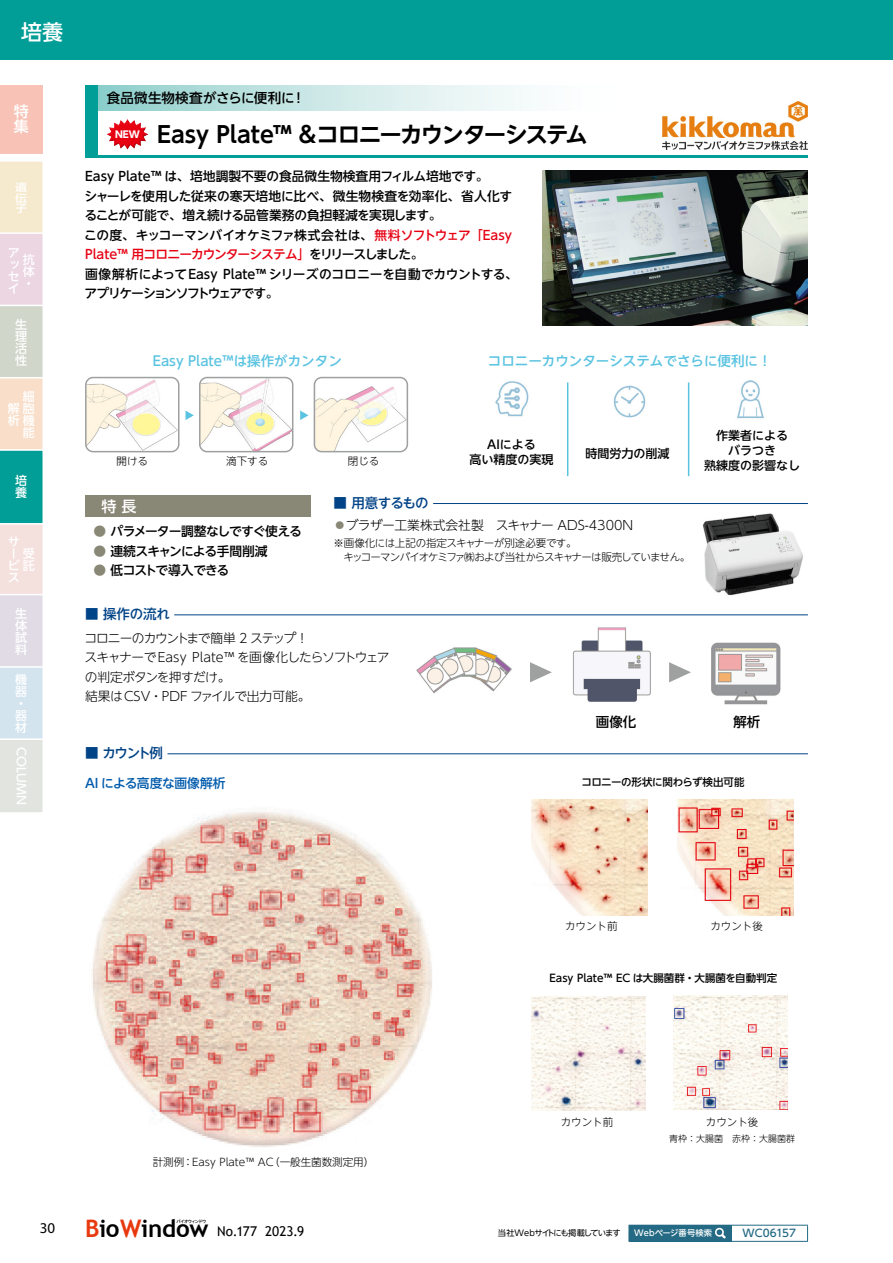
<style>
.page{position:relative;width:893px;height:1263px;background:#fff}
.page>*{position:absolute;margin:0;border:0;box-sizing:border-box;transform-origin:0 0}
.t1{font:700 22.5px "UD Shin Go NT Pr 6 N De";letter-spacing:-.06em;color:#000}
.t2{font:500 21px "UD Shin Go NT Pr 6 N";color:#fff}
.t3{font:500 15px/15px "UD Shin Go NT Pr 6 N";color:#fff}
.t4{font:15px "Myriad Variable Concept";color:#000}
.t5{font:13.5px "UD Shin Go NT Pr 6 N Medium 90 pv RKSJ H";color:#5ac3e1}
.t6{font:13.5px "Trebuchet MS";letter-spacing:.005em;color:#000}
.t7{font:500 13.5px "UD Shin Go NT Pr 6 N";letter-spacing:-.055em;color:#004386}
.t8{font:500 13.5px "UD Shin Go NT Pr 6 N";letter-spacing:.005em;color:#000}
.t9{font:13.5px "UD Shin Go NT Pr 6 N Medium 90 pv RKSJ H";color:#000}
.t10{font:500 12.75px/19.5px "UD Shin Go NT Pr 6 N";letter-spacing:-.035em;color:#000}
.t11{font:300 12.75px/19.5px "UD Shin Go NT Pr 6 N";letter-spacing:-.035em;color:#000}
.t12{font:300 12.75px "UD Shin Go NT Pr 6 N";color:#000}
.t13{font:500 12.75px "UD Shin Go NT Pr 6 N";letter-spacing:-.075em;color:#000}
.t14{font:500 12.75px "UD Shin Go NT Pr 6 N";letter-spacing:-.06em;color:#000}
.t15{font:500 12.75px "UD Shin Go NT Pr 6 N";letter-spacing:-.015em;color:#005bac}
.t16{font:500 12.75px "UD Shin Go NT Pr 6 N";letter-spacing:-.07em;color:#000}
.t17{font:500 12px/12px "UD Shin Go NT Pr 6 N";color:#fff;text-align:justify}
.t18{font:12px/15px "UD Shin Go NT Pr 6 N Medium 90 pv RKSJ H";color:#000;text-align:center}
.t19{font:300 10.5px/13.5px "UD Shin Go NT Pr 6 N";letter-spacing:-.065em;color:#000}
.t20{font:10.5px "UD Shin Go NT Pr 6 N Light 90 pv RKSJ H";color:#000}
.t21{font:500 10.5px "UD Shin Go NT Pr 6 N";color:#000}
.t22{font:300 10.5px "UD Shin Go NT Pr 6 N";color:#000}
.t23{font:500 10.5px "UD Shin Go NT Pr 6 N";letter-spacing:-.035em;color:#000}
.t24{font:500 10.5px "UD Shin Go NT Pr 6 N";letter-spacing:-.01em;color:#246a84}
.t25{font:500 10.2px/10.2px "UD Shin Go NT Pr 6 N";color:#fff;text-align:justify;scale:1.18 1}
.t26{font:700 9.45px "UD Shin Go Pro";color:#fff}
.t27{font:9px "UD Shin Go NT Pr 6 N Light 90 pv RKSJ H";color:#000}
.t28{font:8.25px "UD Shin Go NT Pr 6 N";letter-spacing:-.1em;color:#000}
.t29{font:500 8.25px "UD Shin Go NT Pr 6 N";letter-spacing:.015em;color:#fff}
.t30{font:500 4.2px "UD Shin Go NT Pr 6 N";letter-spacing:-.14em;color:#000}
.s1{color:#e60012}
.s2{color:#898775}
.s3{font-weight:700;font-size:24.15px;color:#e8380d}
.s4{font-weight:700;font-size:24.15px}
</style>
<div class="page">
<div style="left:0;top:85px;width:43px;height:68px;background:#f8c3b6"></div>
<svg style="left:0;top:161px;width:43px;height:651px;background:#cdd8d3"></svg>
<div style="left:0;top:0;width:893px;height:60px;background:#009e96"></div>
<svg style="left:98px;top:85px;width:710px;height:26px"></svg>
<div style="left:85px;top:85px;width:13px;height:72px;background:#009e96"></div>
<hr style="left:85px;top:155px;width:723px;height:2px;background:#009e96">
<div style="left:85px;top:496px;width:225px;height:21px;background:#898775"></div>
<img style="left:662px;top:102px;width:145px;height:36px">
<img style="left:662px;top:141px;width:145px;height:9px">
<img style="left:543px;top:170px;width:265px;height:155px">
<svg style="left:314px;top:378px;width:93px;height:74px"></svg>
<div style="left:314px;top:377px;width:94px;height:75px;border:2px solid #9fa0a0;border-radius:7px"></div>
<svg style="left:200px;top:378px;width:93px;height:74px"></svg>
<div style="left:199px;top:377px;width:94px;height:75px;border:2px solid #9fa0a0;border-radius:7px"></div>
<svg style="left:86px;top:380px;width:91px;height:72px"></svg>
<div style="left:85px;top:377px;width:95px;height:75px;border:2px solid #9fa0a0;border-radius:7px"></div>
<svg style="left:186px;top:411px;width:8px;height:9px"></svg>
<svg style="left:300px;top:410px;width:8px;height:10px"></svg>
<img style="left:737px;top:380px;width:27px;height:39px">
<img style="left:613px;top:385px;width:33px;height:33px">
<img style="left:495px;top:381px;width:34px;height:36px">
<hr style="left:567px;top:382px;width:1px;height:94px;background:#5ac3e1">
<hr style="left:688px;top:382px;width:1px;height:94px;background:#5ac3e1">
<img style="left:711px;top:642px;width:70px;height:63px">
<img style="left:573px;top:627px;width:78px;height:75px">
<img style="left:416px;top:647px;width:96px;height:46px">
<svg style="left:530px;top:662px;width:22px;height:20px"></svg>
<svg style="left:669px;top:662px;width:22px;height:20px"></svg>
<img style="left:92px;top:811px;width:340px;height:336px">
<img style="left:677px;top:799px;width:116px;height:116px">
<img style="left:531px;top:799px;width:116px;height:116px">
<img style="left:674px;top:995px;width:114px;height:114px">
<img style="left:531px;top:997px;width:115px;height:114px">
<hr style="left:433px;top:503px;width:375px;height:1px;background:#004386">
<hr style="left:174px;top:614px;width:634px;height:1px;background:#004386">
<hr style="left:168px;top:753px;width:640px;height:1px;background:#004386">
<div style="left:629px;top:1225px;width:102px;height:16px;background:#246a84"></div>
<hr style="left:629px;top:1241px;width:102px;height:1px;background:#246a84">
<hr style="left:731px;top:1225px;width:77px;height:1px;background:#246a84">
<svg style="left:807px;top:1225px;width:1px;height:16px"></svg>
<hr style="left:731px;top:1241px;width:77px;height:1px;background:#246a84">
<svg style="left:715px;top:1226px;width:17px;height:15px"></svg>
<div style="left:104px;top:119px;width:45px;height:33px;background:#000;opacity:.28"></div>
<img style="left:702px;top:513px;width:101px;height:83px">
<h2 class="t2" style="left:21px;top:15px;width:43px">培養</h2>
<p class="t3" style="left:14px;top:104px;width:16px">特集</p>
<p class="t25" style="left:15px;top:182px;width:12px">遺伝子</p>
<p class="t17" style="left:8px;top:246px;width:13px">アッセイ</p>
<p class="t17" style="left:15px;top:318px;width:13px">生理活性</p>
<p class="t17" style="left:8px;top:390px;width:28px;text-align:right">細<br>解胞析機能</p>
<p class="t17" style="left:15px;top:475px;width:13px">培養</p>
<p class="t17" style="left:23px;top:253px;width:13px">抗体・</p>
<p class="t17" style="left:8px;top:535px;width:13px">サー</p>
<p class="t17" style="left:8px;top:571px;width:13px">ス</p>
<p class="t17" style="left:15px;top:607px;width:13px">生体試料</p>
<p class="t17" style="left:15px;top:673px;width:13px;text-align:left">機器・器材</p>
<p class="t17" style="left:28px;top:747px;width:59px;rotate:90deg">COLUMN</p>
<p class="t17" style="left:8px;top:547px;width:28px;text-align:right">受ビ託</p>
<p class="t8" style="left:107px;top:87px;width:200px">食品微生物検査がさらに便利に！</p>
<h1 class="t1" style="left:157px;top:116px;width:432px">Easy Plate™ ＆コロニーカウンターシステム</h1>
<p class="t26" style="left:115px;top:127px;width:26px">NEW</p>
<p class="t10" style="left:84px;top:166px;width:435px">Easy Plate™ は、培地調製不要の食品微生物検査用フィルム培地です。<br>シャーレを使用した従来の寒天培地に比べ、微生物検査を効率化、省人化することが可能で、増え続ける品管業務の負担軽減を実現します。<br>この度、キッコーマンバイオケミファ株式会社は、<span class="s1">無料ソフトウェア「Easy Plate™ 用コロニーカウンターシステム」</span>をリリースしました。<br>画像解析によってEasy Plate™ シリーズのコロニーを自動でカウントする、アプリケーションソフトウェアです。</p>
<p class="t5" style="left:153px;top:350px;width:191px">Easy Plate™は操作がカンタン</p>
<p class="t20" style="left:117px;top:453px;width:33px">開ける</p>
<p class="t20" style="left:226px;top:453px;width:43px">滴下する</p>
<p class="t20" style="left:348px;top:453px;width:33px">閉じる</p>
<p class="t5" style="left:488px;top:350px;width:285px">コロニーカウンターシステムでさらに便利に！</p>
<p class="t18" style="left:470px;top:436px;width:85px">AIによる<br>高い精度の実現</p>
<p class="t18" style="left:586px;top:445px;width:85px">時間労力の削減</p>
<p class="t18" style="left:704px;top:427px;width:97px">作業者による<br>バラつき<br>熟練度の影響なし</p>
<p class="t3" style="left:102px;top:499px;width:36px">特 長</p>
<p class="t13" style="left:94px;top:521px;width:210px"><span class="s2">●</span> パラメーター調整なしですぐ使える</p>
<p class="t14" style="left:94px;top:541px;width:176px"><span class="s2">●</span> 連続スキャンによる手間削減</p>
<p class="t16" style="left:94px;top:560px;width:137px"><span class="s2">●</span> 低コストで導入できる</p>
<p class="t7" style="left:85px;top:603px;width:86px">■ 操作の流れ</p>
<p class="t7" style="left:333px;top:492px;width:97px">■ 用意するもの</p>
<p class="t12" style="left:333px;top:514px;width:301px"><span class="s2">⃝</span>ブラザー工業株式会社製　スキャナー ADS-4300N</p>
<p class="t19" style="left:333px;top:536px;width:359px">※画像化には上記の指定スキャナーが別途必要です。<br>　キッコーマンバイオケミファ㈱および当社からスキャナーは販売していません。</p>
<p class="t11" style="left:84px;top:628px;width:307px">コロニーのカウントまで簡単 2 ステップ ！<br>スキャナーでEasy Plate™ を画像化したらソフトウェアの判定ボタンを押すだけ。<br>結果はCSV・PDF ファイルで出力可能。</p>
<p class="t7" style="left:85px;top:742px;width:79px">■ カウント例</p>
<p class="t9" style="left:596px;top:711px;width:42px">画像化</p>
<p class="t9" style="left:733px;top:711px;width:28px">解析</p>
<p class="t15" style="left:85px;top:773px;width:142px">AI による高度な画像解析</p>
<p class="t23" style="left:582px;top:774px;width:164px">コロニーの形状に関わらず検出可能</p>
<p class="t20" style="left:565px;top:917px;width:54px">カウント前</p>
<p class="t20" style="left:710px;top:917px;width:54px">カウント後</p>
<p class="t21" style="left:549px;top:970px;width:229px">Easy Plate™ EC は大腸菌群・大腸菌を自動判定</p>
<p class="t22" style="left:153px;top:1154px;width:223px">計測例：Easy Plate™ AC（一般生菌数測定用）</p>
<p class="t20" style="left:561px;top:1113px;width:54px">カウント前</p>
<p class="t20" style="left:706px;top:1113px;width:54px">カウント後</p>
<p class="t27" style="left:669px;top:1131px;width:127px">青枠：大腸菌　赤枠：大腸菌群</p>
<p class="t30" style="left:176px;top:1218px;width:31px">バイオウィンドウ</p>
<p class="t4" style="left:40px;top:1219px;width:15px">30</p>
<p class="t6" style="left:85px;top:1223px;width:221px"><span class="s3">B</span><span class="s4">io</span><span class="s3">W</span><span class="s4">indow</span> No.177 2023.9</p>
<p class="t28" style="left:498px;top:1226px;width:124px">当社Webサイトにも掲載しています</p>
<p class="t29" style="left:634px;top:1226px;width:79px">Webページ番号検索</p>
<p class="t24" style="left:743px;top:1225px;width:55px">WC06157</p>
</div>
